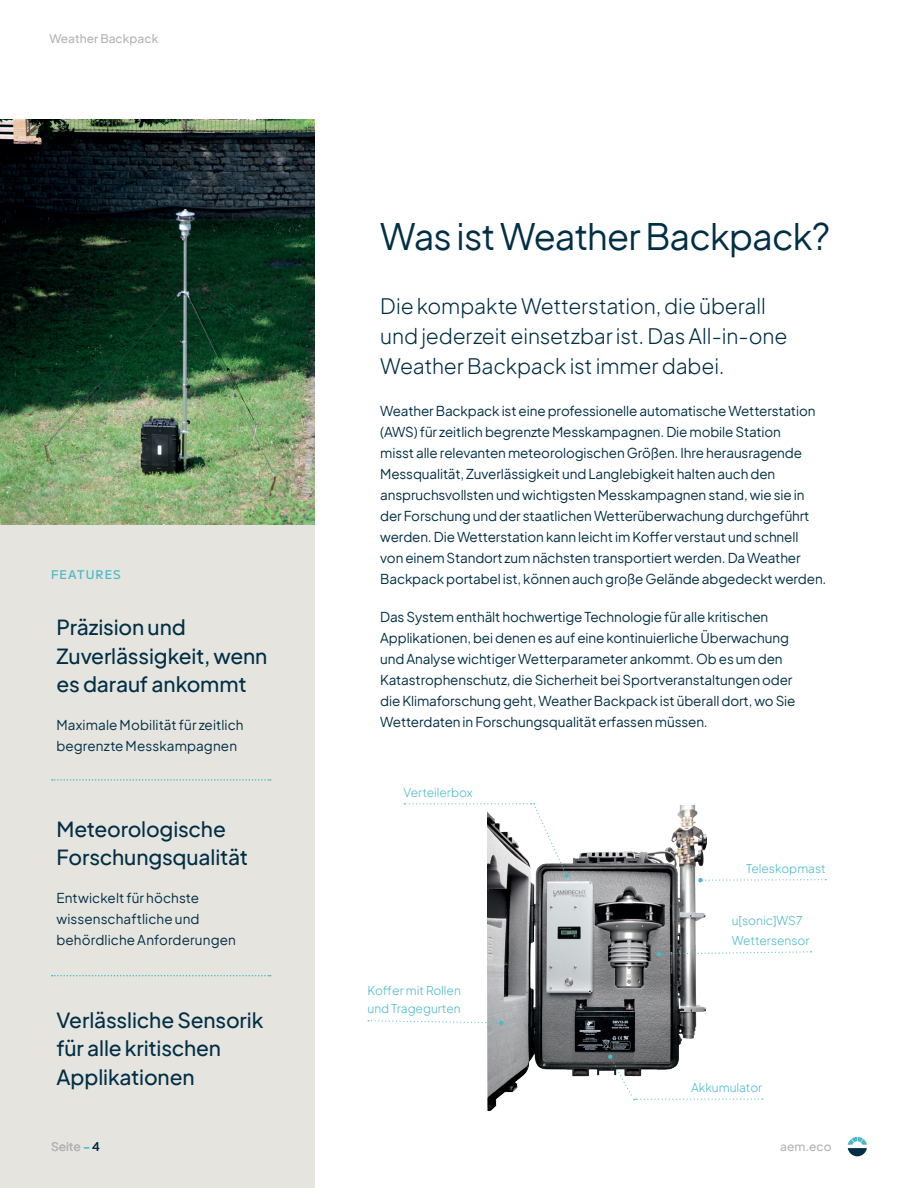
<style>
.page{position:relative;width:918px;height:1188px;background:#fff}
.page>*{position:absolute;margin:0;border:0;box-sizing:border-box;transform-origin:0 0}
.t1{font:36px "Plus Jakarta Sans";letter-spacing:-.025em;color:#002f45}
.t2{font:500 21px/28.5px "Plus Jakarta Sans";letter-spacing:-.005em;color:#002f45}
.t3{font:300 21px/30px "Plus Jakarta Sans";letter-spacing:-.005em;color:#002f45}
.t4{font:13.5px/21px "Plus Jakarta Sans";letter-spacing:-.01em;color:#002f45}
.t5{font:13.5px/21px "Plus Jakarta Sans";letter-spacing:.01em;color:#002f45}
.t6{font:300 12px/18px "Plus Jakarta Sans";color:#4abac7}
.t7{font:500 12px "Plus Jakarta Sans";color:#b2b3b7}
.t8{font:100 12px "MPLUS1";letter-spacing:.075em;color:#4abac7}
.s1{color:#4abac7}
.s2{color:#002f45}
</style>
<div class="page">
<svg style="left:848px;top:1137px;width:19px;height:19px"></svg>
<div style="left:0;top:524px;width:315px;height:664px;background:#e6e4df"></div>
<img style="left:0;top:119px;width:315px;height:406px">
<img style="left:488px;top:805px;width:219px;height:306px">
<svg style="left:52px;top:779px;width:219px;height:2px"></svg>
<svg style="left:52px;top:975px;width:219px;height:1px"></svg>
<svg style="left:404px;top:803px;width:165px;height:75px"></svg>
<svg style="left:608px;top:1054px;width:155px;height:46px"></svg>
<svg style="left:698px;top:878px;width:128px;height:4px"></svg>
<svg style="left:368px;top:1020px;width:136px;height:5px"></svg>
<svg style="left:657px;top:951px;width:155px;height:5px"></svg>
<p class="t7" style="left:49px;top:28px;width:110px">Weather Backpack</p>
<p class="t8" style="left:51px;top:565px;width:71px">FEATURES</p>
<h2 class="t2" style="left:56px;top:612px;width:213px">Präzision und<br>Zuverlässigkeit, wenn es darauf ankommt</h2>
<p class="t5" style="left:56px;top:714px;width:189px">Maximale Mobilität für zeitlich begrenzte Messkampagnen</p>
<h2 class="t2" style="left:56px;top:814px;width:193px">Meteorologische<br>Forschungsqualität</h2>
<p class="t5" style="left:56px;top:887px;width:181px">Entwickelt für höchste wissenschaftliche und behördliche Anforderungen</p>
<h2 class="t2" style="left:56px;top:1005px;width:209px">Verlässliche Sensorik für alle kritischen<br>Applikationen</h2>
<h1 class="t1" style="left:380px;top:207px;width:451px">Was ist Weather Backpack?</h1>
<h2 class="t3" style="left:380px;top:290px;width:409px">Die kompakte Wetterstation, die überall und jederzeit einsetzbar ist. Das All-in-one<br>Weather Backpack ist immer dabei.</h2>
<p class="t4" style="left:380px;top:400px;width:448px">Weather Backpack ist eine professionelle automatische Wetterstation (AWS) für zeitlich begrenzte Messkampagnen. Die mobile Station<br>misst alle relevanten meteorologischen Größen. Ihre herausragende Messqualität, Zuverlässigkeit und Langlebigkeit halten auch den anspruchsvollsten und wichtigsten Messkampagnen stand, wie sie in der Forschung und der staatlichen Wetterüberwachung durchgeführt werden. Die Wetterstation kann leicht im Koffer verstaut und schnell<br>von einem Standort zum nächsten transportiert werden. Da Weather Backpack portabel ist, können auch große Gelände abgedeckt werden.</p>
<p class="t4" style="left:380px;top:606px;width:417px">Das System enthält hochwertige Technologie für alle kritischen Applikationen, bei denen es auf eine kontinuierliche Überwachung und Analyse wichtiger Wetterparameter ankommt. Ob es um den Katastrophenschutz, die Sicherheit bei Sportveranstaltungen oder die Klimaforschung geht, Weather Backpack ist überall dort, wo Sie Wetterdaten in Forschungsqualität erfassen müssen.</p>
<p class="t6" style="left:404px;top:783px;width:70px">Verteilerbox</p>
<p class="t6" style="left:367px;top:981px;width:95px">Koffer mit Rollen und Tragegurten</p>
<p class="t6" style="left:746px;top:859px;width:81px">Teleskopmast</p>
<p class="t6" style="left:732px;top:909px;width:79px;line-height:20.2px">u[sonic]WS7<br>Wettersensor</p>
<p class="t6" style="left:691px;top:1078px;width:73px">Akkumulator</p>
<p class="t7" style="left:51px;top:1136px;width:50px">Seite <span class="s1">–</span> <span class="s2">4</span></p>
<p class="t7" style="left:780px;top:1136px;width:53px">aem.eco</p>
</div>
